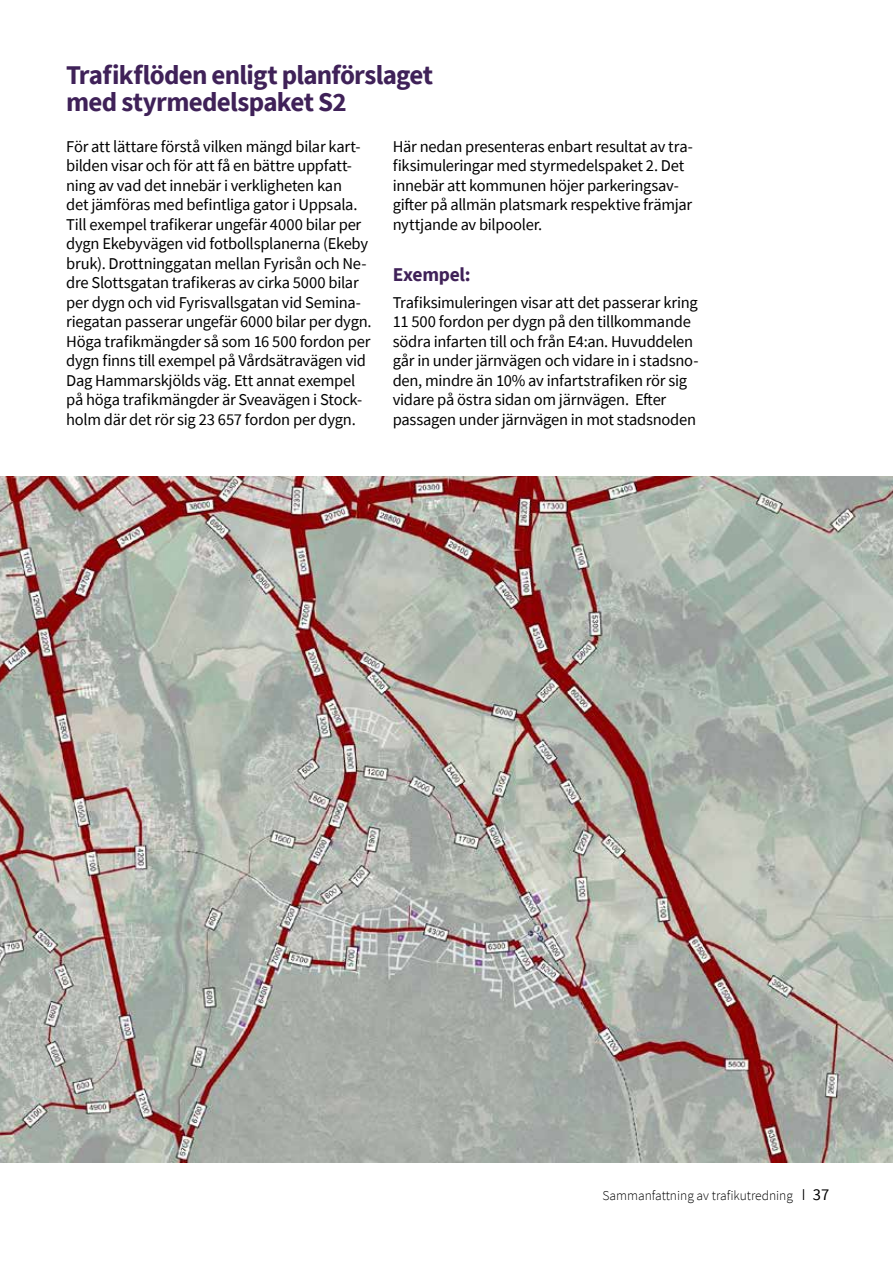
<style>
.page{position:relative;width:893px;height:1263px;background:#fff}
.page>*{position:absolute;margin:0;border:0;box-sizing:border-box;transform-origin:0 0}
.t1{font:700 27px/27px "Source Sans Pro";letter-spacing:-.025em;color:#3f2158}
.t2{font:700 19.5px "Source Sans Pro";letter-spacing:-.015em;color:#3f2158}
.t3{font:16.5px/19.5px "Source Sans Pro";letter-spacing:-.015em;color:#000}
.t4{font:300 13.5px "Source Sans Pro";color:#000}
.s1{font-size:21px}
.s2{font-weight:400;font-size:16.5px}
</style>
<div class="page">
<img style="left:0;top:477px;width:893px;height:686px">
<h1 class="t1" style="left:66px;top:61px;width:369px">Trafikflöden enligt planförslaget med styrmedelspaket S2</h1>
<p class="t3" style="left:393px;top:136px;width:302px">Här nedan presenteras enbart resultat av tra&shy;fiksimuleringar med styrmedelspaket 2. Det innebär att kommunen höjer parkeringsav&shy;gifter på allmän platsmark respektive främjar nyttjande av bilpooler.</p>
<p class="t2" style="left:393px;top:262px;width:79px">Exempel:</p>
<p class="t3" style="left:393px;top:292px;width:307px">Trafiksimuleringen visar att det passerar kring 11 500 fordon per dygn på den tillkommande södra infarten till och från E4:an. Huvuddelen går in under järnvägen och vidare in i stadsno&shy;den, mindre än 10% av infartstrafiken rör sig vidare på östra sidan om järnvägen. Efter passagen under järnvägen in mot stadsnoden</p>
<p class="t3" style="left:66px;top:136px;width:307px">För att lättare förstå vilken mängd bilar kart&shy;bilden visar och för att få en bättre uppfatt&shy;ning av vad det innebär i verkligheten kan<br>det jämföras med befintliga gator i Uppsala.<br>Till exempel trafikerar ungefär 4000 bilar per dygn Ekebyvägen vid fotbollsplanerna (Ekeby bruk). Drottninggatan mellan Fyrisån och Ne&shy;dre Slottsgatan trafikeras av cirka 5000 bilar per dygn och vid Fyrisvallsgatan vid Semina&shy;riegatan passerar ungefär 6000 bilar per dygn.<br>Höga trafikmängder så som 16 500 fordon per dygn finns till exempel på Vårdsätravägen vid Dag Hammarskjölds väg. Ett annat exempel på höga trafikmängder är Sveavägen i Stock&shy;holm där det rör sig 23 657 fordon per dygn.</p>
<p class="t4" style="left:603px;top:1187px;width:228px">Sammanfattning av trafikutredning <span class="s1">I</span> <span class="s2">37</span></p>
</div>
